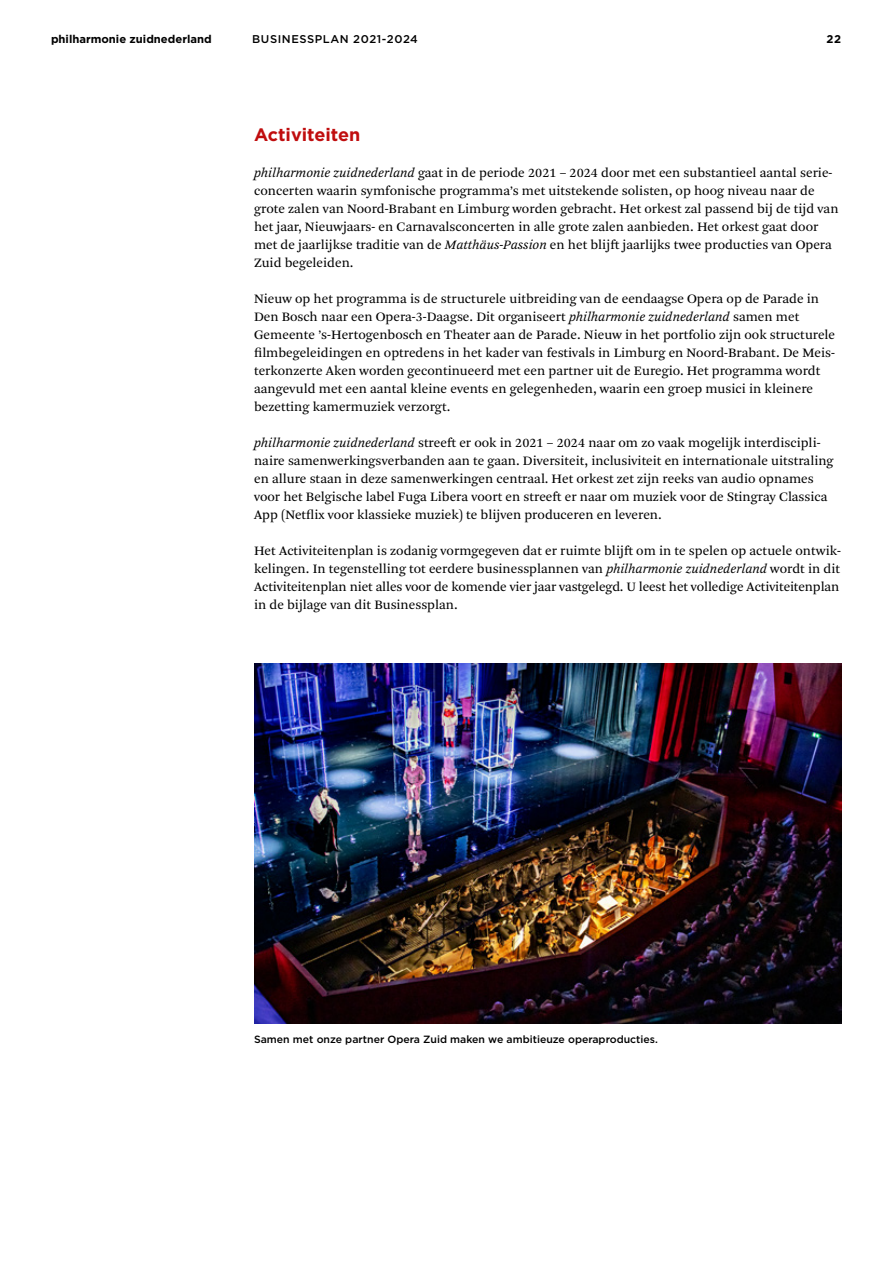
<style>
.page{position:relative;width:893px;height:1263px;background:#fff}
.page>*{position:absolute;margin:0;border:0;box-sizing:border-box;transform-origin:0 0}
.t1{font:700 18px "Gotham";color:#c00d0e}
.t2{font:13.5px/18px "Arnhem Pro Blond";color:#000}
.t3{font:700 11.25px "Gotham";color:#000}
.t4{font:500 11.25px "Gotham";letter-spacing:.05em;color:#000}
.t5{font:500 10.5px "Gotham";color:#000}
.s1{font-style:italic}
</style>
<div class="page">
<img style="left:254px;top:663px;width:588px;height:360px">
<p class="t3" style="left:51px;top:31px;width:162px">philharmonie zuidnederland</p>
<p class="t4" style="left:252px;top:31px;width:167px">BUSINESSPLAN 2021-2024</p>
<p class="t3" style="left:826px;top:31px;width:16px">22</p>
<h1 class="t1" style="left:254px;top:123px;width:108px">Activiteiten</h1>
<p class="t2" style="left:254px;top:164px;width:586px"><span class="s1">philharmonie zuidnederland</span> gaat in de periode 2021 – 2024 door met een substantieel aantal serie&shy;concerten waarin symfonische programma’s met uitstekende solisten, op hoog niveau naar de grote zalen van Noord-Brabant en Limburg worden gebracht. Het orkest zal passend bij de tijd van het jaar, Nieuwjaars- en Carnavalsconcerten in alle grote zalen aanbieden. Het orkest gaat door met de jaarlijkse traditie van de <span class="s1">Matthäus-Passion</span> en het blijft jaarlijks twee producties van Opera Zuid begeleiden.</p>
<p class="t2" style="left:254px;top:290px;width:583px">Nieuw op het programma is de structurele uitbreiding van de eendaagse Opera op de Parade in Den Bosch naar een Opera-3-Daagse. Dit organiseert <span class="s1">philharmonie zuidnederland</span> samen met Gemeente ’s-Hertogenbosch en Theater aan de Parade. Nieuw in het portfolio zijn ook structurele filmbegeleidingen en optredens in het kader van festivals in Limburg en Noord-Brabant. De Meis&shy;terkonzerte Aken worden gecontinueerd met een partner uit de Euregio. Het programma wordt aangevuld met een aantal kleine events en gelegenheden, waarin een groep musici in kleinere bezetting kamermuziek verzorgt.</p>
<p class="t2" style="left:254px;top:434px;width:581px"><span class="s1">philharmonie zuidnederland</span> streeft er ook in 2021 – 2024 naar om zo vaak mogelijk interdiscipli&shy;naire samenwerkingsverbanden aan te gaan. Diversiteit, inclusiviteit en internationale uitstraling en allure staan in deze samenwerkingen centraal. Het orkest zet zijn reeks van audio opnames voor het Belgische label Fuga Libera voort en streeft er naar om muziek voor de Stingray Classica App (Netflix voor klassieke muziek) te blijven produceren en leveren.</p>
<p class="t2" style="left:254px;top:542px;width:588px">Het Activiteitenplan is zodanig vormgegeven dat er ruimte blijft om in te spelen op actuele ontwik&shy;kelingen. In tegenstelling tot eerdere businessplannen van <span class="s1">philharmonie zuidnederland</span> wordt in dit Activiteitenplan niet alles voor de komende vier jaar vastgelegd. U leest het volledige Activiteitenplan in de bijlage van dit Businessplan.</p>
<p class="t5" style="left:254px;top:1033px;width:405px">Samen met onze partner Opera Zuid maken we ambitieuze operaproducties.</p>
</div>
